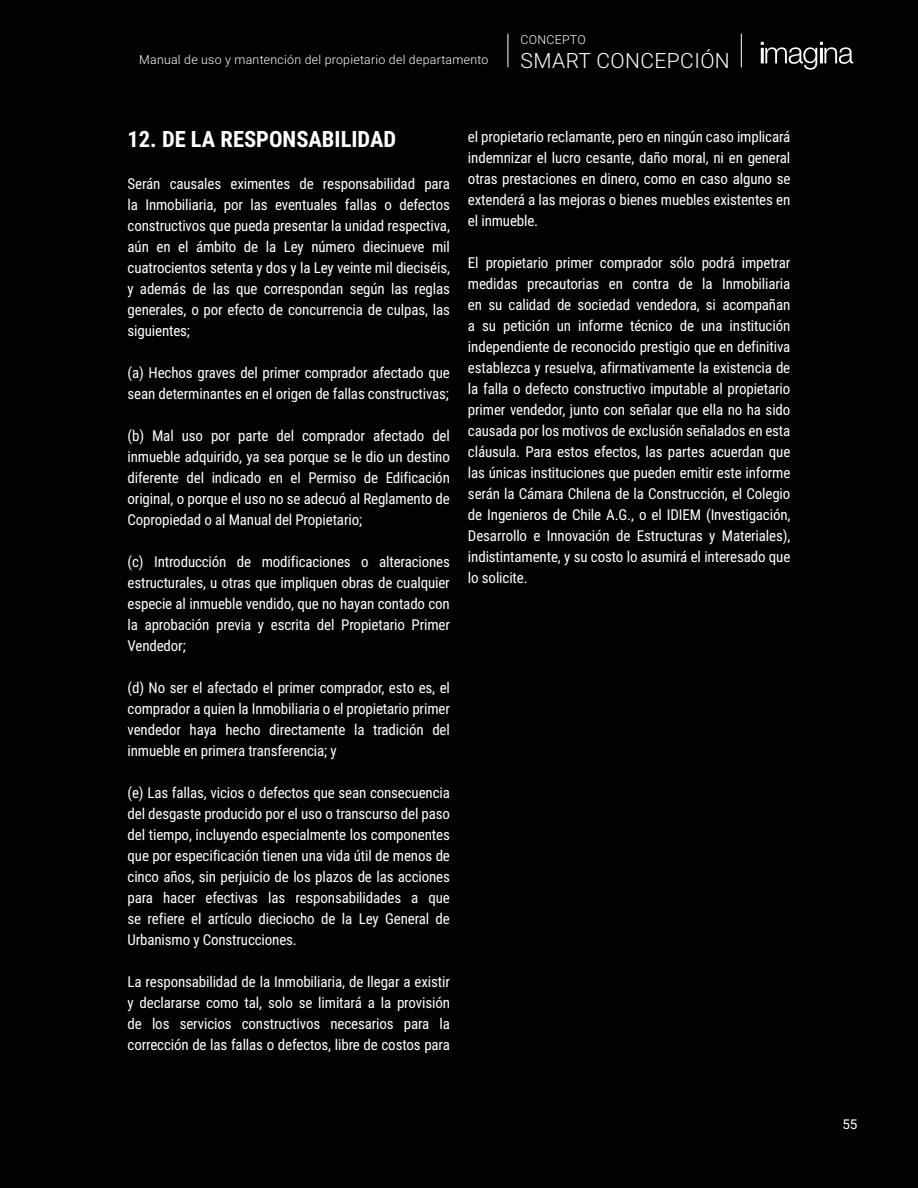
<style>
.page{position:relative;width:918px;height:1188px;background:#020203}
.page>*{position:absolute;margin:0;border:0;box-sizing:border-box;transform-origin:0 0}
.t1{font:700 22.5px "Roboto Condensed";color:#fff}
.t2{font:300 21px "Roboto";letter-spacing:.02em;color:#fff}
.t3{font:15px/21px "Roboto Condensed";letter-spacing:-.01em;color:#fff;text-align:justify}
.t4{font:13.5px "Roboto";color:#fff}
.t5{font:300 12.3px "Roboto";letter-spacing:.02em;color:#fff}
</style>
<div class="page">
<svg style="left:761px;top:42px;width:92px;height:28px"></svg>
<hr style="left:741px;top:34px;width:1px;height:33px;background:#fff">
<hr style="left:507px;top:34px;width:1px;height:33px;background:#fff">
<p class="t5" style="left:139px;top:51px;width:351px">Manual de uso y mantención del propietario del departamento</p>
<p class="t5" style="left:521px;top:31px;width:67px">CONCEPTO</p>
<h2 class="t2" style="left:521px;top:46px;width:211px">SMART CONCEPCIÓN</h2>
<h1 class="t1" style="left:128px;top:124px;width:270px">12. DE LA RESPONSABILIDAD</h1>
<p class="t3" style="left:128px;top:173px;width:324px">Serán causales eximentes de responsabilidad para la Inmobiliaria, por las eventuales fallas o defectos constructivos que pueda presentar la unidad respectiva, aún en el ámbito de la Ley número diecinueve mil cuatrocientos setenta y dos y la Ley veinte mil dieciséis, y además de las que correspondan según las reglas generales, o por efecto de concurrencia de culpas, las siguientes;</p>
<p class="t3" style="left:128px;top:362px;width:324px">(a) Hechos graves del primer comprador afectado que sean determinantes en el origen de fallas constructivas;</p>
<p class="t3" style="left:128px;top:425px;width:324px">(b) Mal uso por parte del comprador afectado del inmueble adquirido, ya sea porque se le dio un destino diferente del indicado en el Permiso de Edificación original, o porque el uso no se adecuó al Reglamento de Copropiedad o al Manual del Propietario;</p>
<p class="t3" style="left:128px;top:551px;width:324px">(c) Introducción de modificaciones o alteraciones estructurales, u otras que impliquen obras de cualquier especie al inmueble vendido, que no hayan contado con la aprobación previa y escrita del Propietario Primer Vendedor;</p>
<p class="t3" style="left:128px;top:677px;width:324px">(d) No ser el afectado el primer comprador, esto es, el comprador a quien la Inmobiliaria o el propietario primer vendedor haya hecho directamente la tradición del inmueble en primera transferencia; y</p>
<p class="t3" style="left:128px;top:782px;width:324px">(e) Las fallas, vicios o defectos que sean consecuencia del desgaste producido por el uso o transcurso del paso del tiempo, incluyendo especialmente los componentes que por especificación tienen una vida útil de menos de cinco años, sin perjuicio de los plazos de las acciones para hacer efectivas las responsabilidades a que se refiere el artículo dieciocho de la Ley General de Urbanismo y Construcciones.</p>
<p class="t3" style="left:128px;top:971px;width:324px">La responsabilidad de la Inmobiliaria, de llegar a existir y declararse como tal, solo se limitará a la provisión de los servicios constructivos necesarios para la corrección de las fallas o defectos, libre de costos para</p>
<p class="t3" style="left:468px;top:125px;width:324px">el propietario reclamante, pero en ningún caso implicará indemnizar el lucro cesante, daño moral, ni en general otras prestaciones en dinero, como en caso alguno se extenderá a las mejoras o bienes muebles existentes en el inmueble.</p>
<p class="t3" style="left:468px;top:251px;width:324px">El propietario primer comprador sólo podrá impetrar medidas precautorias en contra de la Inmobiliaria en su calidad de sociedad vendedora, si acompañan a su petición un informe técnico de una institución independiente de reconocido prestigio que en definitiva establezca y resuelva, afirmativamente la existencia de la falla o defecto constructivo imputable al propietario primer vendedor, junto con señalar que ella no ha sido causada por los motivos de exclusión señalados en esta cláusula. Para estos efectos, las partes acuerdan que las únicas instituciones que pueden emitir este informe serán la Cámara Chilena de la Construcción, el Colegio de Ingenieros de Chile A.G., o el IDIEM (Investigación, Desarrollo e Innovación de Estructuras y Materiales), indistintamente, y su costo lo asumirá el interesado que lo solicite.</p>
<p class="t4" style="left:842px;top:1114px;width:17px">55</p>
</div>
